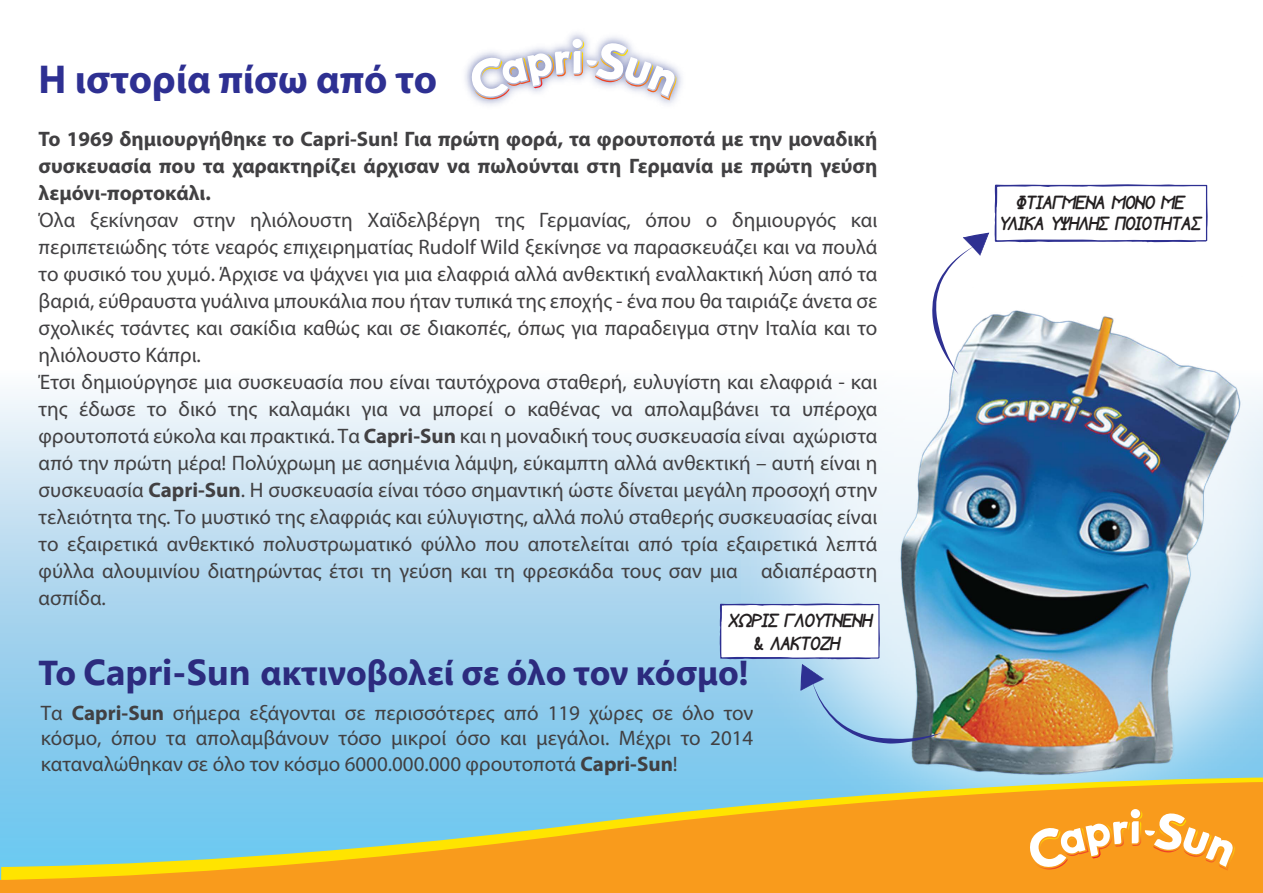
<style>
.page{position:relative;width:1263px;height:893px;background:#fff}
.page>*{position:absolute;margin:0;border:0;box-sizing:border-box;transform-origin:0 0}
.t1{font:700 40.5px "Myriad Pro";color:#2e3092}
.t2{font:700 36px "Myriad Pro";color:#2c2b7e}
.t3{font:21px/27px "Myriad Pro";color:#414042}
.t4{font:700 21px/27px "Myriad Pro";color:#414042;text-align:justify}
.t5{font:16.5px/21px "Rondouillard";color:#231f20;text-align:center}
.s1{font-weight:700}
.s2{font-family:"Gadugi"}
</style>
<div class="page">
<svg style="left:0;top:392px;width:718px;height:390px;background:#b2daf0"></svg>
<img style="left:718px;top:370px;width:545px;height:408px">
<svg style="left:1px;top:778px;width:1262px;height:4px;background:#8ecddb"></svg>
<svg style="left:0;top:782px;width:1263px;height:111px;background:#c7b269"></svg>
<svg style="left:720px;top:603px;width:223px;height:140px"></svg>
<svg style="left:932px;top:184px;width:276px;height:190px"></svg>
<svg style="left:1024px;top:809px;width:209px;height:63px"></svg>
<img style="left:465px;top:33px;width:217px;height:73px">
<svg style="left:466px;top:39px;width:209px;height:63px"></svg>
<h1 class="t1" style="left:39px;top:56px;width:400px">Η ιστορία πίσω από το</h1>
<p class="t4" style="left:39px;top:126px;width:840px">Το 1969 δημιουργήθηκε το Capri-Sun! Για πρώτη φορά, τα φρουτοποτά με την μοναδική συσκευασία που τα χαρακτηρίζει άρχισαν να πωλούνται στη Γερμανία με πρώτη γεύση λεμόνι-πορτοκάλι.</p>
<p class="t3" style="left:39px;top:206px;width:840px">Όλα ξεκίνησαν στην ηλιόλουστη Χαϊδελβέργη της Γερμανίας, όπου ο δημιουργός και περιπετειώδης τότε νεαρός επιχειρηματίας Rudolf Wild ξεκίνησε να παρασκευάζει και να πουλά το φυσικό του χυμό. Άρχισε να ψάχνει για μια ελαφριά αλλά ανθεκτική εναλλακτική λύση από τα βαριά, εύθραυστα γυάλινα μπουκάλια που ήταν τυπικά της εποχής - ένα που θα ταιριάζε άνετα σε σχολικές τσάντες και σακίδια καθώς και σε διακοπές, όπως για παραδειγμα στην Ιταλία και το ηλιόλουστο Κάπρι.<br>Έτσι δημιούργησε μια συσκευασία που είναι ταυτόχρονα σταθερή, ευλυγίστη και ελαφριά - και της έδωσε το δικό της καλαμάκι για να μπορεί ο καθένας να απολαμβάνει τα υπέροχα φρουτοποτά εύκολα και πρακτικά. Τα <span class="s1">Capri-Sun</span> και η μοναδική τους συσκευασία είναι αχώριστα από την πρώτη μέρα! Πολύχρωμη με ασημένια λάμψη, εύκαμπτη αλλά ανθεκτική – αυτή είναι η συσκευασία <span class="s1">Capri-Sun</span>. Η συσκευασία είναι τόσο σημαντική ώστε δίνεται μεγάλη προσοχή στην τελειότητα της. Το μυστικό της ελαφριάς και εύλυγιστης, αλλά πολύ σταθερής συσκευασίας είναι το εξαιρετικά ανθεκτικό πολυστρωματικό φύλλο που αποτελείται από τρία εξαιρετικά λεπτά φύλλα αλουμινίου διατηρώντας έτσι τη γεύση και τη φρεσκάδα τους σαν μια αδιαπέραστη ασπίδα.</p>
<p class="t5" style="left:729px;top:609px;width:145px;line-height:22.5px">ΧΩΡΙΣ ΓΛΟΥΤΝΕΝΗ &amp; ΛΑΚΤΟΖΗ</p>
<h2 class="t2" style="left:39px;top:653px;width:711px">Το <span class="s2">Capri-Sun</span> ακτινοβολεί σε όλο τον κόσμο!</h2>
<p class="t3" style="left:41px;top:700px;width:714px;line-height:25.5px;text-align:justify">Τα <span class="s1">Capri-Sun</span> σήμερα εξάγονται σε περισσότερες από 119 χώρες σε όλο τον κόσμο, όπου τα απολαμβάνουν τόσο μικροί όσο και μεγάλοι. Μέχρι το 2014 καταναλώθηκαν σε όλο τον κόσμο 6000.000.000 φρουτοποτά <span class="s1">Capri-Sun</span>!</p>
<p class="t5" style="left:1000px;top:192px;width:203px">ΦΤΙΑΓΜΕΝΑ ΜΟΝΟ ΜΕ<br>ΥΛΙΚΑ ΥΨΗΛΗΣ ΠΟΙΟΤΗΤΑΣ</p>
</div>
